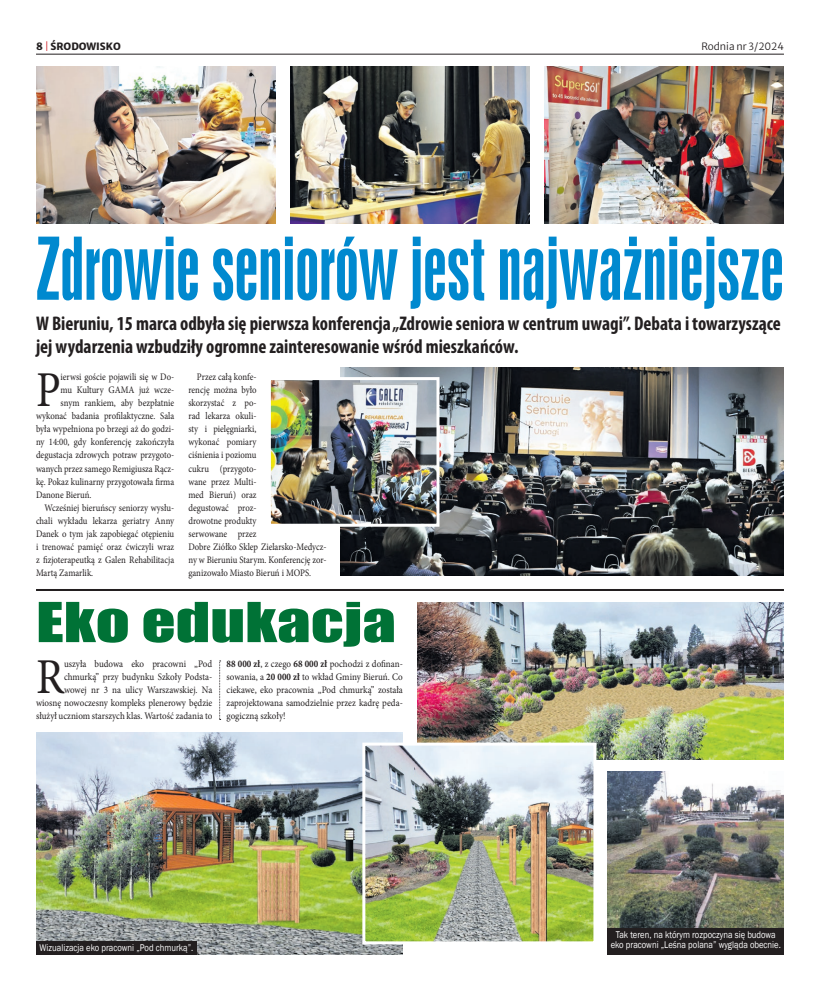
<style>
.page{position:relative;width:820px;height:993px;background:#fff}
.page>*{position:absolute;margin:0;border:0;box-sizing:border-box;transform-origin:0 0}
.tytul_maly{font:80.7px "Swis 924 EU";color:#0089cf;scale:.92 1}
.tytul_maly-2{font:50.8px "Impact";color:#007236;scale:1.31 1}
.Tekst{font:50.1px "Minion Pro";color:#231f20;scale:.9 1}
.Tekst-2{font:50.1px "Minion Pro";color:#231f20;scale:.87 1}
.Tekst-3{font:700 condensed 19.8px/23.1px "Myriad Pro";color:#231f20;scale:.96 1}
.Tekst-4{font:10px/13px "Minion Pro";color:#231f20;text-align:justify;scale:.87 1}
.Tekst-5{font:10px/13px "Minion Pro";color:#231f20;text-align:right;scale:.9 1}
.foto{font:10px "Franklin Gothic";color:#fff;scale:.86 1}
.Tekst-6{font:10px "Merriweather Sans";color:#231f20}
.Tekst-7{font:800 10px "Merriweather Sans";color:#231f20}
.s1{font-weight:400;color:#d1232a}
.s2{font-weight:700}
</style>
<div class="page">
<hr style="left:36px;top:54px;width:747px;height:1px;background:#231f20">
<img style="left:607px;top:771px;width:176px;height:156px">
<img style="left:36px;top:732px;width:367px;height:222px">
<img style="left:417px;top:602px;width:366px;height:157px">
<img style="left:361px;top:740px;width:236px;height:205px">
<hr style="left:36px;top:588px;width:747px;height:2px;background:#231f20">
<svg style="left:219px;top:660px;width:2px;height:60px"></svg>
<div style="left:607px;top:927px;width:176px;height:27px;background:#231f20"></div>
<div style="left:36px;top:941px;width:161px;height:13px;background:#231f20"></div>
<img style="left:36px;top:67px;width:240px;height:156px">
<img style="left:290px;top:67px;width:239px;height:156px">
<img style="left:544px;top:67px;width:239px;height:156px">
<img style="left:341px;top:367px;width:442px;height:208px">
<img style="left:270px;top:375px;width:171px;height:153px">
<p class="Tekst-7" style="left:36px;top:37px;width:86px">8 <span class="s1">|</span> ŚRODOWISKO</p>
<p class="Tekst-6" style="left:701px;top:37px;width:84px">Rodnia nr 3/2024</p>
<p class="tytul_maly" style="left:36px;top:220px;width:814px">Zdrowie seniorów jest najważniejsze</p>
<p class="Tekst-3" style="left:36px;top:311px;width:777px">W Bieruniu, 15 marca odbyła się pierwsza konferencja „Zdrowie seniora w centrum uwagi”. Debata i towarzyszące jej wydarzenia wzbudziły ogromne zainteresowanie wśród mieszkańców.</p>
<p class="Tekst-2" style="left:36px;top:356px;width:30px">P</p>
<p class="Tekst-4" style="left:61px;top:370px;width:132px">ierwsi goście pojawili się w Do-</p>
<p class="Tekst-4" style="left:61px;top:383px;width:132px">mu Kultury GAMA już wcze-</p>
<p class="Tekst-4" style="left:61px;top:396px;width:132px">snym rankiem, aby bezpłatnie</p>
<p class="Tekst-4" style="left:36px;top:409px;width:160px">wykonać badania profilaktyczne. Sala</p>
<p class="Tekst-4" style="left:36px;top:422px;width:160px">była wypełniona po brzegi aż do godzi-</p>
<p class="Tekst-4" style="left:36px;top:435px;width:160px">ny 14:00, gdy konferencję zakończyła</p>
<p class="Tekst-4" style="left:36px;top:448px;width:160px">degustacja zdrowych potraw przygoto-</p>
<p class="Tekst-4" style="left:36px;top:461px;width:160px">wanych przez samego Remigiusza Rącz-</p>
<p class="Tekst-4" style="left:36px;top:475px;width:160px">kę. Pokaz kulinarny przygotowała firma</p>
<p class="Tekst-4" style="left:36px;top:488px;width:65px">Danone Bieruń.</p>
<p class="Tekst-4" style="left:36px;top:501px;width:160px;text-indent:9px">Wcześniej bieruńscy seniorzy wysłu&shy;chali wykładu lekarza geriatry Anny Danek o tym jak zapobiegać otępieniu i trenować pamięć oraz ćwiczyli wraz z fizjoterapeutką z Galen Rehabilitacja Martą Zamarlik.</p>
<p class="Tekst-4" style="left:188px;top:370px;width:160px;text-align:left;text-indent:9px">Przez całą konfe-<br>rencję można było<br>skorzystać z po-<br>rad lekarza okuli-<br>sty i pielęgniarki,<br>wykonać pomiary<br>ciśnienia i poziomu<br>cukru (przygoto-<br>wane przez Multi-<br>med Bieruń) oraz<br>degustować proz-<br>drowotne produkty<br>serwowane przez<br>Dobre Ziółko Sklep Zielarsko-Medycz&shy;ny w Bieruniu Starym. Konferencję zor&shy;ganizowało Miasto Bieruń i MOPS.</p>
<p class="tytul_maly-2" style="left:36px;top:582px;width:276px">Eko edukacja</p>
<p class="Tekst-5" style="left:36px;top:657px;width:197px">uszyła budowa eko pracowni „Pod chmurką” przy budynku Szkoły Podsta-<br>wowej nr 3 na ulicy Warszawskiej. Na<br>wiosnę nowoczesny kompleks plenerowy będzie służył uczniom starszych klas. Wartość zadania to</p>
<p class="Tekst-5" style="left:226px;top:657px;width:197px;text-align:justify"><span class="s2">88 000 zł</span>, z czego <span class="s2">68 000 zł</span> pochodzi z dofinan&shy;sowania, a <span class="s2">20 000 zł</span> to wkład Gminy Bieruń. Co ciekawe, eko pracownia „Pod chmurką” została zaprojektowana samodzielnie przez kadrę peda&shy;gogiczną szkoły!</p>
<p class="Tekst" style="left:36px;top:643px;width:33px">R</p>
<p class="foto" style="left:615px;top:928px;width:187px">Tak teren, na którym rozpoczyna się budowa</p>
<p class="foto" style="left:40px;top:941px;width:180px">Wizualizacja eko pracowni „Pod chmurką”.</p>
<p class="foto" style="left:610px;top:938px;width:199px">eko pracowni „Leśna polana” wygląda obecnie.</p>
</div>
